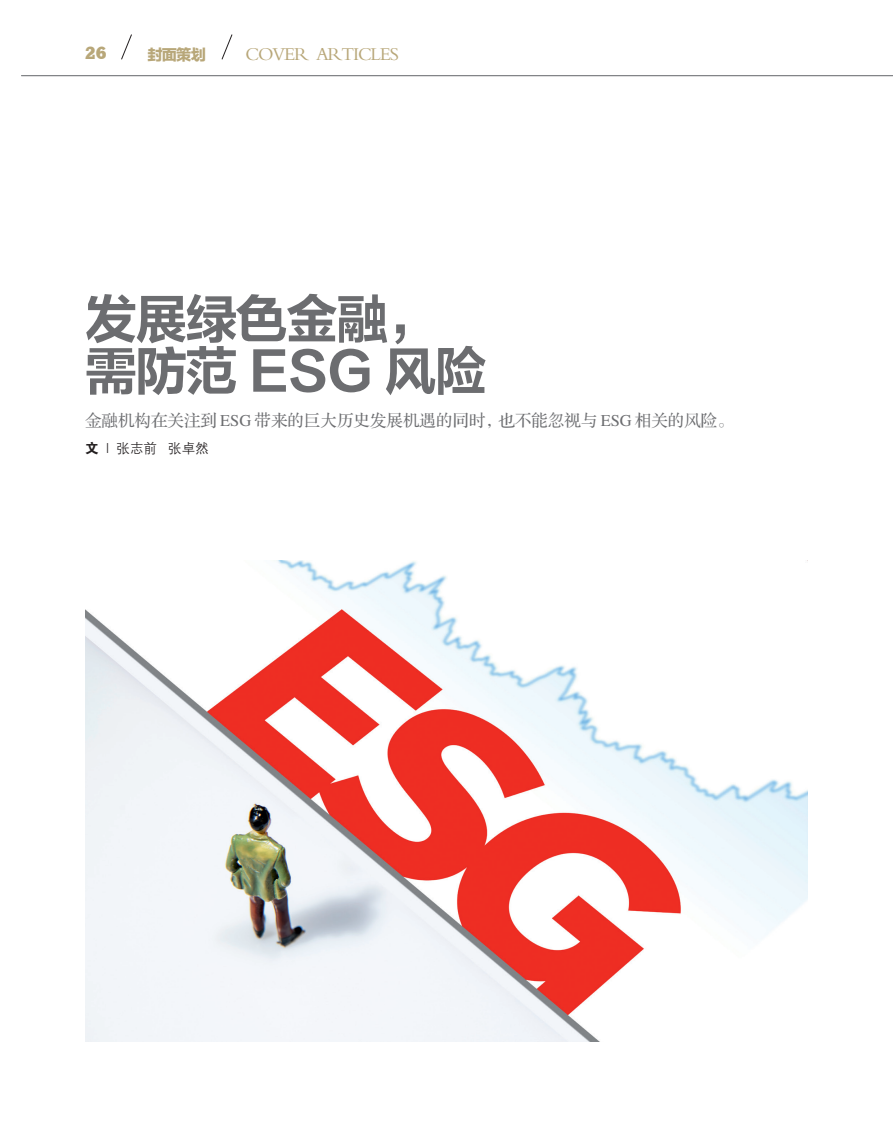
<style>
.page{position:relative;width:893px;height:1127px;background:#fff}
.page>*{position:absolute;margin:0;border:0;box-sizing:border-box;transform-origin:0 0}
.t1{font:51.75px "FZLTCHJW GB1 0";letter-spacing:-.03em;color:#6c6d70}
.t2{font:18.9px "FZBSJW GB1 0";letter-spacing:-.065em;color:#b8a779}
.t3{font:800 16.95px "Stymie BT";color:#b8a779}
.t4{font:16.5px "FZS3 JW GB1 0";color:#6c6d70}
.t5{font:15.15px "FZLTTHK GBK1 0";color:#b8a779}
.t6{font:13.5px "FZZDXJW GB1 0";color:#231f20}
.s1{font-family:"FZDHTJW GB1 0"}
</style>
<div class="page">
<hr style="left:21px;top:75px;width:872px;height:1px;background:#808285">
<svg style="left:221px;top:34px;width:12px;height:26px"></svg>
<svg style="left:121px;top:34px;width:11px;height:26px"></svg>
<img style="left:85px;top:560px;width:723px;height:482px">
<p class="t3" style="left:85px;top:43px;width:23px">26</p>
<p class="t5" style="left:147px;top:46px;width:60px">封面策划</p>
<p class="t2" style="left:246px;top:43px;width:155px">COVER ARTICLES</p>
<p class="t1" style="left:85px;top:290px;width:355px">发展绿色金融，</p>
<p class="t1" style="left:85px;top:342px;width:403px">需防范 ESG 风险</p>
<p class="t4" style="left:85px;top:411px;width:650px">金融机构在关注到 ESG 带来的巨大历史发展机遇的同时，也不能忽视与 ESG 相关的风险。</p>
<p class="t6" style="left:85px;top:441px;width:125px"><span class="s1">文</span> | 张志前 张卓然</p>
</div>
